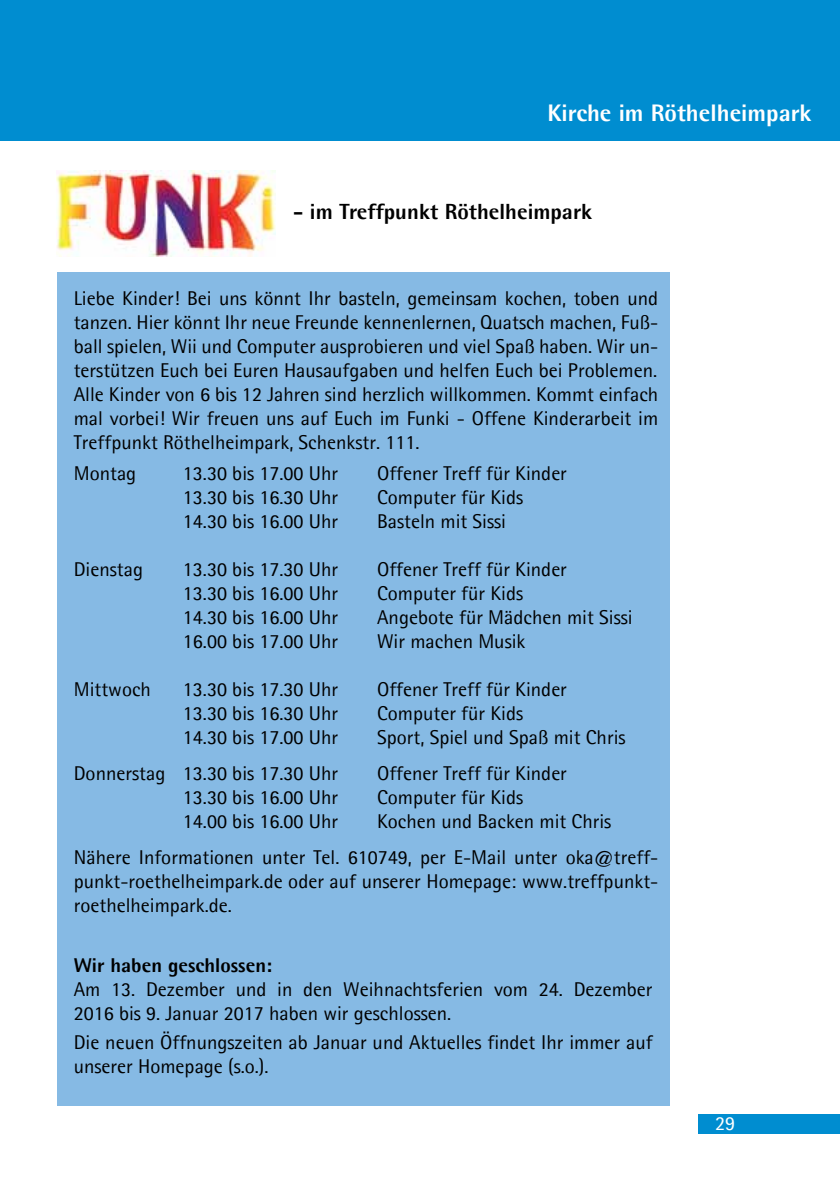
<style>
.page{position:relative;width:840px;height:1191px;background:#fff}
.page>*{position:absolute;margin:0;border:0;box-sizing:border-box;transform-origin:0 0}
.t1{font:800 24px "Agfa Rotis Semisans";color:#fff}
.t2{font:800 22px "Agfa Rotis Semisans";color:#000}
.t3{font:20px/24px "Agfa Rotis Semisans";color:#000}
.t4{font:800 20px "Agfa Rotis Semisans";color:#000}
.t5{font:20px "Agfa Rotis Semisans";color:#fff}
</style>
<div class="page">
<div style="left:697px;top:1114px;width:142px;height:20px;background:#008dd0"></div>
<div style="left:0;top:0;width:839px;height:141px;background:#008dd0"></div>
<div style="left:57px;top:272px;width:612px;height:834px;background:#86bae4"></div>
<img style="left:57px;top:170px;width:218px;height:87px">
<p class="t1" style="left:777px;top:98px;width:35px">???</p>
<p class="t1" style="left:547px;top:98px;width:265px">Kirche im Röthelheimpark</p>
<p class="t2" style="left:293px;top:198px;width:300px">- im Treffpunkt Röthelheimpark</p>
<p class="t3" style="left:74px;top:285px;width:585px;text-align:justify">Liebe Kinder! Bei uns könnt Ihr basteln, gemeinsam kochen, toben und tanzen. Hier könnt Ihr neue Freunde kennenlernen, Quatsch machen, Fuß&shy;ball spielen, Wii und Computer ausprobieren und viel Spaß haben. Wir un&shy;terstützen Euch bei Euren Hausaufgaben und helfen Euch bei Problemen.<br>Alle Kinder von 6 bis 12 Jahren sind herzlich willkommen. Kommt einfach mal vorbei! Wir freuen uns auf Euch im Funki - Offene Kinderarbeit im Treffpunkt Röthelheimpark, Schenkstr. 111.</p>
<p class="t3" style="left:74px;top:461px;width:64px">Montag</p>
<p class="t3" style="left:183px;top:461px;width:157px">13.30 bis 17.00 Uhr</p>
<p class="t3" style="left:377px;top:461px;width:191px">Offener Treff für Kinder</p>
<p class="t3" style="left:183px;top:485px;width:157px">13.30 bis 16.30 Uhr</p>
<p class="t3" style="left:377px;top:485px;width:147px">Computer für Kids</p>
<p class="t3" style="left:183px;top:509px;width:157px">14.30 bis 16.00 Uhr</p>
<p class="t3" style="left:377px;top:509px;width:130px">Basteln mit Sissi</p>
<p class="t3" style="left:74px;top:557px;width:71px">Dienstag</p>
<p class="t3" style="left:183px;top:557px;width:157px">13.30 bis 17.30 Uhr</p>
<p class="t3" style="left:377px;top:557px;width:191px">Offener Treff für Kinder</p>
<p class="t3" style="left:183px;top:581px;width:157px">13.30 bis 16.00 Uhr</p>
<p class="t3" style="left:377px;top:581px;width:147px">Computer für Kids</p>
<p class="t3" style="left:183px;top:605px;width:157px">14.30 bis 16.00 Uhr</p>
<p class="t3" style="left:377px;top:605px;width:257px">Angebote für Mädchen mit Sissi</p>
<p class="t3" style="left:183px;top:629px;width:157px">16.00 bis 17.00 Uhr</p>
<p class="t3" style="left:377px;top:629px;width:150px">Wir machen Musik</p>
<p class="t3" style="left:74px;top:677px;width:79px">Mittwoch</p>
<p class="t3" style="left:183px;top:677px;width:157px">13.30 bis 17.30 Uhr</p>
<p class="t3" style="left:377px;top:677px;width:191px">Offener Treff für Kinder</p>
<p class="t3" style="left:183px;top:701px;width:157px">13.30 bis 16.30 Uhr</p>
<p class="t3" style="left:377px;top:701px;width:147px">Computer für Kids</p>
<p class="t3" style="left:183px;top:725px;width:157px">14.30 bis 17.00 Uhr</p>
<p class="t3" style="left:377px;top:725px;width:250px">Sport, Spiel und Spaß mit Chris</p>
<p class="t3" style="left:74px;top:760px;width:266px">Donnerstag 13.30 bis 17.30 Uhr</p>
<p class="t3" style="left:377px;top:760px;width:191px">Offener Treff für Kinder</p>
<p class="t3" style="left:183px;top:784px;width:157px">13.30 bis 16.00 Uhr</p>
<p class="t3" style="left:377px;top:784px;width:147px">Computer für Kids</p>
<p class="t3" style="left:183px;top:808px;width:157px">14.00 bis 16.00 Uhr</p>
<p class="t3" style="left:74px;top:802px;width:585px;line-height:36.6px;text-indent:303px">Kochen und Backen mit Chris<br>Nähere Informationen unter Tel. 610749, per E-Mail unter oka@treff-</p>
<p class="t3" style="left:74px;top:869px;width:585px">punkt-roethelheimpark.de oder auf unserer Homepage: www.treffpunkt&shy;roethelheimpark.de.</p>
<p class="t4" style="left:74px;top:952px;width:200px">Wir haben geschlossen:</p>
<p class="t3" style="left:74px;top:976px;width:580px">Am 13. Dezember und in den Weihnachtsferien vom 24. Dezember<br>2016 bis 9. Januar 2017 haben wir geschlossen.</p>
<p class="t3" style="left:74px;top:1030px;width:580px">Die neuen Öffnungszeiten ab Januar und Aktuelles findet Ihr immer auf unserer Homepage (s.o.).</p>
<p class="t5" style="left:714px;top:1111px;width:22px">29</p>
</div>
